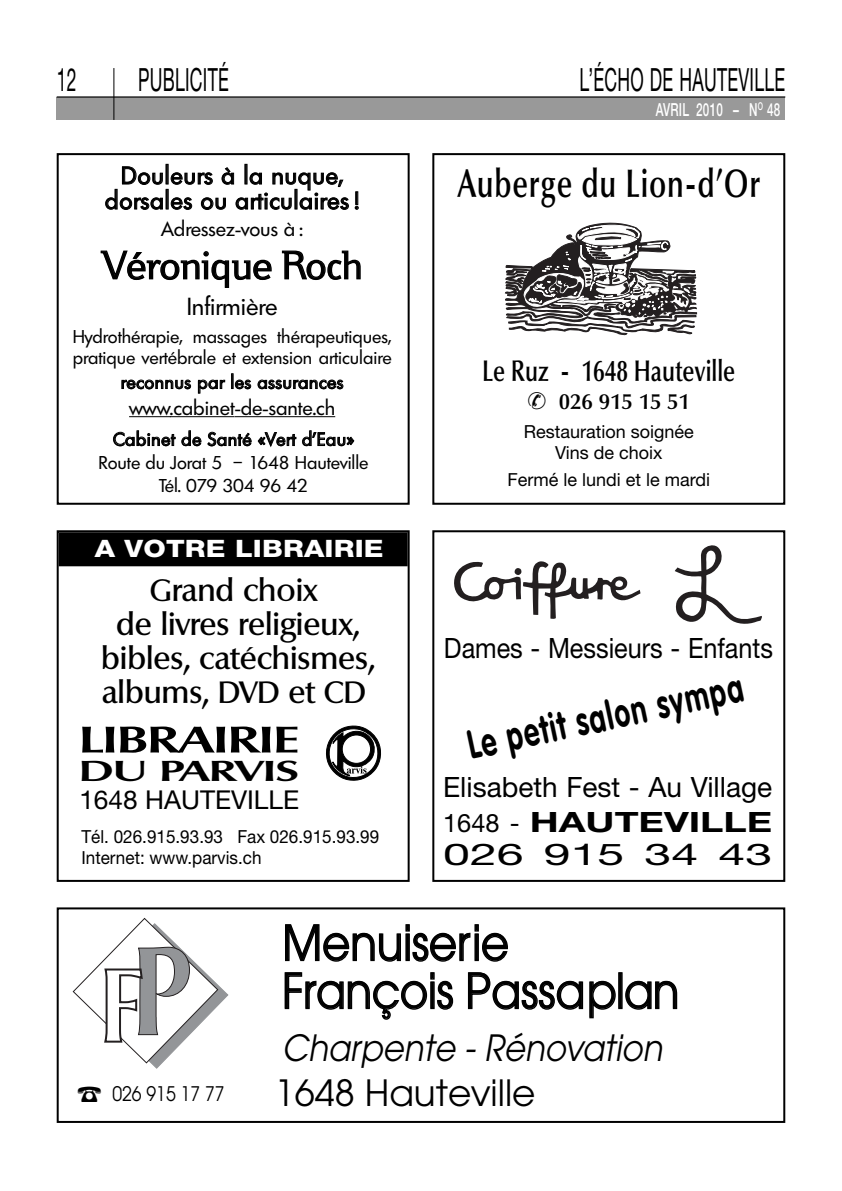
<style>
.page{position:relative;width:842px;height:1191px;background:#fff}
.page>*{position:absolute;margin:0;border:0;box-sizing:border-box;transform-origin:0 0}
.t1{font:48px/48px "Avant Garde";letter-spacing:.005em;color:#000;scale:.9 1}
.t2{font:44px "Jeunesse";letter-spacing:-.005em;color:#000}
.t3{font:600 40px "Optima";letter-spacing:.025em;color:#000;scale:.73 1}
.t4{font:700 40px "VAG Rounded";color:#000;scale:.7 1}
.t5{font:italic 36px "Avant Garde";color:#000;scale:.9 1}
.t6{font:36px "Avant Garde";color:#000}
.t7{font:600 36px "Columbia";color:#000;scale:1.5 1}
.t8{font:32px "Helvetica Neue";letter-spacing:.015em;color:#000;scale:.55 1}
.t9{font:500 30px/34px "Columbia";color:#000;text-align:center}
.t10{font:600 30px "Optima";color:#000;scale:.75 1}
.t11{font:30px "Helvetica Neue";color:#000;scale:1.61 1}
.t12{font:28px/34.6px "Helvetica Neue";color:#000}
.t13{font:28px "Helvetica Neue";color:#000;scale:.9 1}
.t14{font:600 28px "Columbia";color:#000;scale:1.65 1}
.t15{font:26px "Helvetica Neue";color:#000}
.t16{font:24px/25px "Limerick";letter-spacing:.03em;color:#000;text-align:center}
.t17{font:800 24px "Helvetica Neue";letter-spacing:.005em;color:#fff;scale:1.2 1}
.t18{font:24px "Limerick";color:#000}
.t19{font:600 22px "Optima";color:#000}
.t20{font:20px "Limerick";color:#000}
.t21{font:20px "Avant Garde";color:#000;scale:.88 1}
.t22{font:18px/23px "Limerick";color:#000}
.t23{font:18px/21.6px "Helvetica Neue";color:#000;scale:.95 1}
.t24{font:18px/21.6px "Helvetica Neue";color:#000;text-align:center}
.t25{font:18px "Limerick";letter-spacing:.03em;color:#000}
.t26{font:500 18px "Helvetica Neue";letter-spacing:.02em;color:#fff;scale:.65 1}
.s1{color:#999}
.s2{font-size:25.4px}
.s3{font-weight:700}
</style>
<div class="page">
<svg style="left:56px;top:530px;width:730px;height:593px"></svg>
<div style="left:280px;top:923px;width:487px;height:148px;background:#fff"></div>
<div style="left:73px;top:917px;width:170px;height:158px;background:#fff"></div>
<svg style="left:73px;top:917px;width:155px;height:151px"></svg>
<div style="left:445px;top:543px;width:326px;height:86px;background:#fff"></div>
<svg style="left:454px;top:561px;width:186px;height:58px"></svg>
<svg style="left:675px;top:545px;width:87px;height:79px"></svg>
<div style="left:432px;top:153px;width:353px;height:352px;border:2px solid #000"></div>
<svg style="left:504px;top:222px;width:194px;height:114px"></svg>
<div style="left:57px;top:98px;width:728px;height:22px;background:#999"></div>
<hr style="left:57px;top:96px;width:728px;height:2px;background:#000">
<hr style="left:114px;top:68px;width:1px;height:52px;background:#000">
<hr style="left:129px;top:416px;width:42px;height:1px;background:#000">
<hr style="left:170px;top:416px;width:65px;height:1px;background:#000">
<hr style="left:235px;top:416px;width:100px;height:1px;background:#000">
<div style="left:57px;top:153px;width:353px;height:352px;border:2px solid #000"></div>
<div style="left:59px;top:532px;width:349px;height:34px;background:#000"></div>
<div style="left:57px;top:530px;width:353px;height:352px;border:2px solid #000"></div>
<svg style="left:324px;top:724px;width:58px;height:57px"></svg>
<h3 class="t8" style="left:57px;top:68px;width:38px">12</h3>
<h3 class="t8" style="left:138px;top:68px;width:167px">PUBLICITÉ</h3>
<h3 class="t8" style="left:580px;top:68px;width:375px">L’ÉCHO DE HAUTEVILLE</h3>
<h3 class="t16" style="left:105px;top:165px;width:256px">Douleurs à la nuque, dorsales ou articulaires !</h3>
<p class="t20" style="left:162px;top:219px;width:143px">Adressez-vous à :</p>
<h2 class="t2" style="left:102px;top:251px;width:262px">Véronique Roch</h2>
<h3 class="t18" style="left:187px;top:296px;width:92px">Infirmière</h3>
<p class="t22" style="left:73px;top:327px;width:320px;line-height:21.6px">Hydrothérapie, massages thérapeutiques, pratique vertébrale et extension articulaire</p>
<p class="t25" style="left:121px;top:374px;width:224px">reconnus par les assurances</p>
<p class="t20" style="left:129px;top:398px;width:208px">www.cabinet-de-sante.ch</p>
<p class="t22" style="left:98px;top:429px;width:272px;text-align:center">Cabinet de Santé «Vert d’Eau»<br>Route du Jorat 5 – 1648 Hauteville<br>Tél. 079 304 96 42</p>
<h3 class="t17" style="left:95px;top:540px;width:242px">A VOTRE LIBRAIRIE</h3>
<h3 class="t9" style="left:101px;top:574px;width:276px">Grand choix<br>de livres religieux, bibles, catéchismes, albums, DVD et CD</h3>
<h3 class="t7" style="left:79px;top:722px;width:148px">LIBRAIRIE</h3>
<h3 class="t14" style="left:79px;top:757px;width:135px">DU PARVIS</h3>
<h3 class="t15" style="left:79px;top:790px;width:221px">1648 HAUTEVILLE</h3>
<p class="t23" style="left:81px;top:827px;width:315px">Tél. 026.915.93.93 Fax 026.915.93.99<br>Internet: www.parvis.ch</p>
<p class="t26" style="left:656px;top:103px;width:201px">AVRIL 2010 – N<sup>O</sup> 48<span class="s1">-</span></p>
<h3 class="t3" style="left:457px;top:167px;width:416px">Auberge du Lion-d’Or</h3>
<h3 class="t10" style="left:482px;top:358px;width:339px">Le Ruz - 1648 Hauteville</h3>
<p class="t19" style="left:528px;top:392px;width:164px">✆ 026 915 15 51</p>
<p class="t24" style="left:524px;top:422px;width:171px">Restauration soignée<br>Vins de choix</p>
<p class="t24" style="left:507px;top:471px;width:204px">Fermé le lundi et le mardi</p>
<h3 class="t13" style="left:444px;top:638px;width:367px">Dames - Messieurs - Enfants</h3>
<h3 class="t4" style="left:465px;top:729px;width:402px;rotate:-12deg">Le petit salon sympa</h3>
<h3 class="t12" style="left:443px;top:772px;width:330px">Elisabeth Fest - Au Village<br><span class="s2">1648 -</span> <span class="s3">HAUTEVILLE</span></h3>
<h3 class="t11" style="left:443px;top:843px;width:206px">026 915 34 43</h3>
<h1 class="t1" style="left:282px;top:923px;width:443px">Menuiserie<br>François Passaplan</h1>
<h3 class="t5" style="left:282px;top:1034px;width:430px">Charpente - Rénovation</h3>
<p class="t21" style="left:77px;top:1086px;width:170px">☎ 026 915 17 77</p>
<h3 class="t6" style="left:275px;top:1078px;width:262px">1648 Hauteville</h3>
</div>
